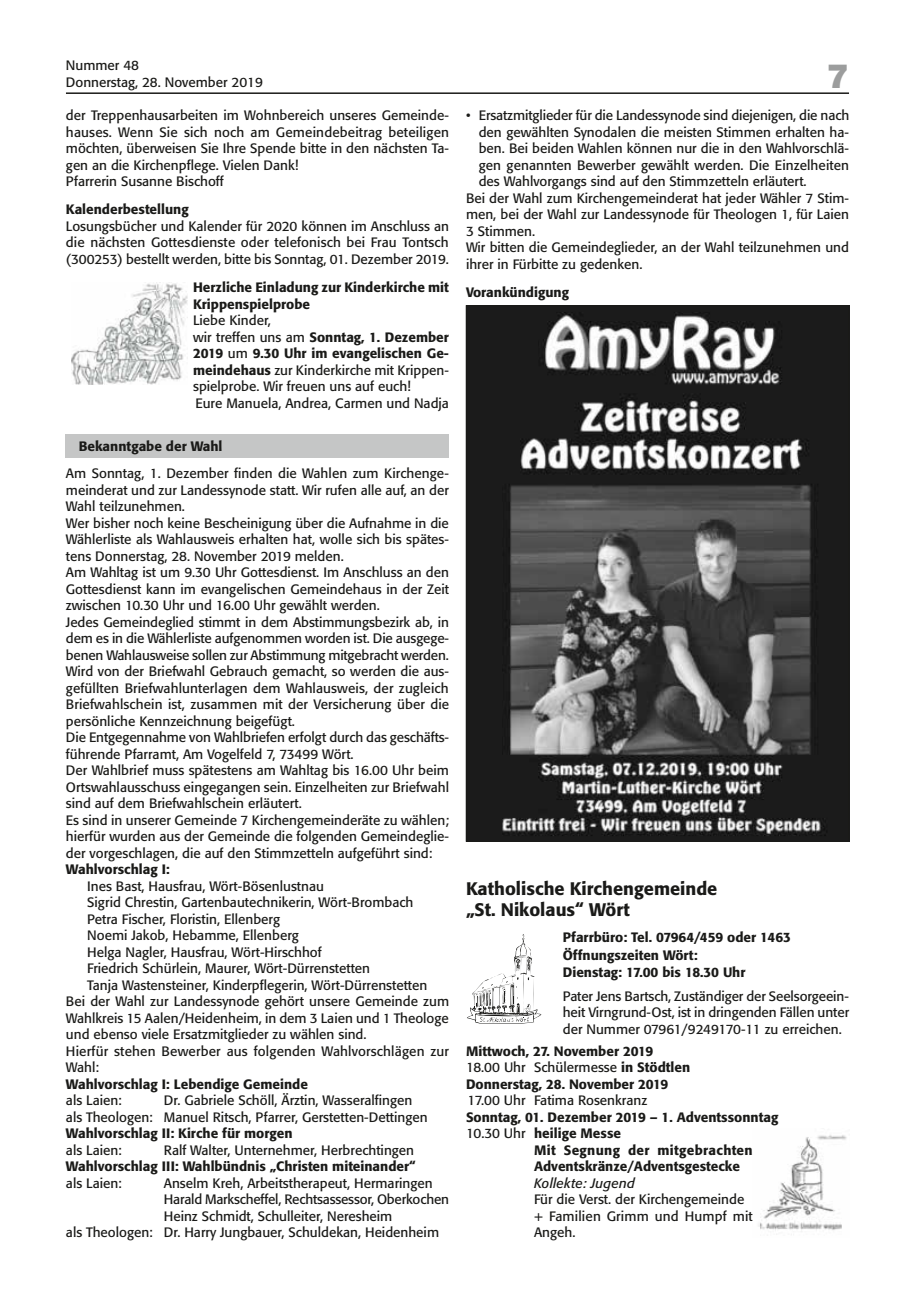
<style>
.page{position:relative;width:915px;height:1297px;background:#fff}
.page>*{position:absolute;margin:0;border:0;box-sizing:border-box;transform-origin:0 0}
.t1{font:900 36px "Nimbus Sans Novus T";color:#9c9d9d}
.t2{font:500 18px/21px "Formata";color:#1a1a18}
.t3{font:13.5px/16.5px "Formata";color:#1a1a18}
.t4{font:500 13.5px/16.5px "Formata";color:#1a1a18}
.t5{font:500 13.5px "Formata";letter-spacing:.025em;color:#1a1a18}
.t6{font:italic 13.5px "Formata";letter-spacing:.01em;color:#1a1a18}
.s1{font-weight:500}
.s2{font-weight:400}
</style>
<div class="page">
<hr style="left:66px;top:92px;width:782px;height:2px;background:#1a1a18">
<img style="left:71px;top:283px;width:117px;height:102px">
<div style="left:66px;top:434px;width:383px;height:23px;background:#c5c6c6"></div>
<img style="left:468px;top:307px;width:378px;height:532px">
<svg style="left:467px;top:934px;width:74px;height:90px"></svg>
<img style="left:758px;top:1135px;width:89px;height:100px">
<p class="t3" style="left:66px;top:57px;width:198px">Nummer 48<br>Donnerstag, 28. November 2019</p>
<p class="t3" style="left:66px;top:107px;width:384px">der Treppenhausarbeiten im Wohnbereich unseres Gemeinde&shy;hauses. Wenn Sie sich noch am Gemeindebeitrag beteiligen möchten, überweisen Sie Ihre Spende bitte in den nächsten Ta&shy;gen an die Kirchenpflege. Vielen Dank!<br>Pfarrerin Susanne Bischoff</p>
<p class="t4" style="left:66px;top:201px;width:124px">Kalenderbestellung</p>
<p class="t3" style="left:66px;top:218px;width:384px;text-align:justify">Losungsbücher und Kalender für 2020 können im Anschluss an die nächsten Gottesdienste oder telefonisch bei Frau Tontsch (300253) bestellt werden, bitte bis Sonntag, 01. Dezember 2019.</p>
<p class="t4" style="left:193px;top:279px;width:257px">Herzliche Einladung zur Kinderkirche mit<br>Krippenspielprobe</p>
<p class="t3" style="left:193px;top:312px;width:257px">Liebe Kinder,<br>wir treffen uns am <span class="s1">Sonntag, 1. Dezember 2019</span> um <span class="s1">9.30 Uhr im evangelischen Ge&shy;meindehaus</span> zur Kinderkirche mit Krippen&shy;spielprobe. Wir freuen uns auf euch!<br>Eure Manuela, Andrea, Carmen und Nadja</p>
<p class="t4" style="left:79px;top:438px;width:145px">Bekanntgabe der Wahl</p>
<p class="t3" style="left:66px;top:465px;width:384px">Am Sonntag, 1. Dezember finden die Wahlen zum Kirchenge&shy;meinderat und zur Landessynode statt. Wir rufen alle auf, an der Wahl teilzunehmen.<br>Wer bisher noch keine Bescheinigung über die Aufnahme in die Wählerliste als Wahlausweis erhalten hat, wolle sich bis spätes&shy;tens Donnerstag, 28. November 2019 melden.<br>Am Wahltag ist um 9.30 Uhr Gottesdienst. Im Anschluss an den Gottesdienst kann im evangelischen Gemeindehaus in der Zeit zwischen 10.30 Uhr und 16.00 Uhr gewählt werden.<br>Jedes Gemeindeglied stimmt in dem Abstimmungsbezirk ab, in dem es in die Wählerliste aufgenommen worden ist. Die ausgege&shy;benen Wahlausweise sollen zur Abstimmung mitgebracht werden.<br>Wird von der Briefwahl Gebrauch gemacht, so werden die aus&shy;gefüllten Briefwahlunterlagen dem Wahlausweis, der zugleich Briefwahlschein ist, zusammen mit der Versicherung über die persönliche Kennzeichnung beigefügt.<br>Die Entgegennahme von Wahlbriefen erfolgt durch das geschäfts&shy;führende Pfarramt, Am Vogelfeld 7, 73499 Wört.<br>Der Wahlbrief muss spätestens am Wahltag bis 16.00 Uhr beim Ortswahlausschuss eingegangen sein. Einzelheiten zur Briefwahl sind auf dem Briefwahlschein erläutert.<br>Es sind in unserer Gemeinde 7 Kirchengemeinderäte zu wählen; hierfür wurden aus der Gemeinde die folgenden Gemeindeglie&shy;der vorgeschlagen, die auf den Stimmzetteln aufgeführt sind:</p>
<p class="t4" style="left:66px;top:861px;width:105px">Wahlvorschlag I:</p>
<p class="t3" style="left:87px;top:878px;width:238px">Ines Bast, Hausfrau, Wört-Bösenlustnau</p>
<p class="t3" style="left:87px;top:894px;width:327px">Sigrid Chrestin, Gartenbautechnikerin, Wört-Brombach</p>
<p class="t3" style="left:87px;top:911px;width:194px">Petra Fischer, Floristin, Ellenberg</p>
<p class="t3" style="left:87px;top:927px;width:213px">Noemi Jakob, Hebamme, Ellenberg</p>
<p class="t3" style="left:87px;top:944px;width:236px">Helga Nagler, Hausfrau, Wört-Hirschhof</p>
<p class="t3" style="left:87px;top:960px;width:284px">Friedrich Schürlein, Maurer, Wört-Dürrenstetten</p>
<p class="t3" style="left:87px;top:977px;width:341px">Tanja Wastensteiner, Kinderpflegerin, Wört-Dürrenstetten</p>
<p class="t3" style="left:66px;top:993px;width:384px">Bei der Wahl zur Landessynode gehört unsere Gemeinde zum</p>
<p class="t3" style="left:66px;top:1010px;width:384px">Wahlkreis 15 Aalen/Heidenheim, in dem 3 Laien und 1 Theologe</p>
<p class="t3" style="left:66px;top:1026px;width:302px">und ebenso viele Ersatzmitglieder zu wählen sind.</p>
<p class="t3" style="left:66px;top:1043px;width:384px">Hierfür stehen Bewerber aus folgenden Wahlvorschlägen zur</p>
<p class="t3" style="left:66px;top:1059px;width:35px">Wahl:</p>
<p class="t4" style="left:66px;top:1076px;width:243px">Wahlvorschlag I: Lebendige Gemeinde</p>
<p class="t3" style="left:66px;top:1092px;width:57px">als Laien:</p>
<p class="t3" style="left:66px;top:1092px;width:363px;text-indent:98px">Dr. Gabriele Schöll, Ärztin, Wasseralfingen als Theologen: Manuel Ritsch, Pfarrer, Gerstetten-Dettingen</p>
<p class="t4" style="left:66px;top:1125px;width:228px">Wahlvorschlag II: Kirche für morgen</p>
<p class="t3" style="left:66px;top:1142px;width:57px">als Laien:</p>
<p class="t3" style="left:164px;top:1142px;width:252px">Ralf Walter, Unternehmer, Herbrechtingen</p>
<p class="t4" style="left:66px;top:1158px;width:351px">Wahlvorschlag III: Wahlbündnis „Christen miteinander“</p>
<p class="t3" style="left:66px;top:1175px;width:57px">als Laien:</p>
<p class="t3" style="left:164px;top:1175px;width:270px">Anselm Kreh, Arbeitstherapeut, Hermaringen</p>
<p class="t3" style="left:164px;top:1191px;width:286px">Harald Markscheffel, Rechtsassessor, Oberkochen</p>
<p class="t3" style="left:164px;top:1208px;width:230px">Heinz Schmidt, Schulleiter, Neresheim</p>
<p class="t3" style="left:66px;top:1224px;width:374px">als Theologen: Dr. Harry Jungbauer, Schuldekan, Heidenheim</p>
<h1 class="t1" style="left:826px;top:55px;width:24px">7</h1>
<p class="t3" style="left:466px;top:107px;width:384px">• Ersatzmitglieder für die Landessynode sind diejenigen, die nach</p>
<p class="t3" style="left:478px;top:123px;width:371px">den gewählten Synodalen die meisten Stimmen erhalten ha-</p>
<p class="t3" style="left:478px;top:140px;width:371px">ben. Bei beiden Wahlen können nur die in den Wahlvorschlä-</p>
<p class="t3" style="left:478px;top:156px;width:371px">gen genannten Bewerber gewählt werden. Die Einzelheiten</p>
<p class="t3" style="left:478px;top:173px;width:329px">des Wahlvorgangs sind auf den Stimmzetteln erläutert.</p>
<p class="t3" style="left:466px;top:189px;width:384px">Bei der Wahl zum Kirchengemeinderat hat jeder Wähler 7 Stim-</p>
<p class="t3" style="left:466px;top:206px;width:384px">men, bei der Wahl zur Landessynode für Theologen 1, für Laien</p>
<p class="t3" style="left:466px;top:222px;width:71px">3 Stimmen.</p>
<p class="t3" style="left:466px;top:239px;width:384px">Wir bitten die Gemeindeglieder, an der Wahl teilzunehmen und</p>
<p class="t3" style="left:466px;top:255px;width:178px">ihrer in Fürbitte zu gedenken.</p>
<p class="t4" style="left:466px;top:284px;width:104px">Vorankündigung</p>
<h2 class="t2" style="left:466px;top:878px;width:253px">Katholische Kirchengemeinde „St. Nikolaus“ Wört</h2>
<p class="t4" style="left:562px;top:929px;width:230px;line-height:17.2px">Pfarrbüro: Tel. 07964/459 oder 1463<br>Öffnungszeiten Wört:<br>Dienstag: 17.00 bis 18.30 Uhr</p>
<p class="t3" style="left:562px;top:987px;width:288px;text-align:justify">Pater Jens Bartsch, Zuständiger der Seelsorgeein&shy;heit Virngrund-Ost, ist in dringenden Fällen unter der Nummer 07961/9249170-11 zu erreichen.</p>
<p class="t4" style="left:466px;top:1043px;width:226px">Mittwoch, 27. November 2019<br><span class="s2">18.00 Uhr Schülermesse</span> in Stödtlen<br>Donnerstag, 28. November 2019</p>
<p class="t3" style="left:467px;top:1092px;width:181px">17.00 Uhr Fatima Rosenkranz</p>
<p class="t4" style="left:466px;top:1109px;width:314px">Sonntag, 01. Dezember 2019 – 1. Adventssonntag</p>
<p class="t4" style="left:466px;top:1125px;width:156px"><span class="s2">10.30 Uhr</span> heilige Messe</p>
<p class="t5" style="left:534px;top:1142px;width:220px">Mit Segnung der mitgebrachten</p>
<p class="t4" style="left:534px;top:1158px;width:207px">Adventskränze/Adventsgestecke</p>
<p class="t6" style="left:534px;top:1175px;width:102px">Kollekte: Jugend</p>
<p class="t3" style="left:534px;top:1191px;width:220px">Für die Verst. der Kirchengemeinde + Familien Grimm und Humpf mit<br>Angeh.</p>
</div>
